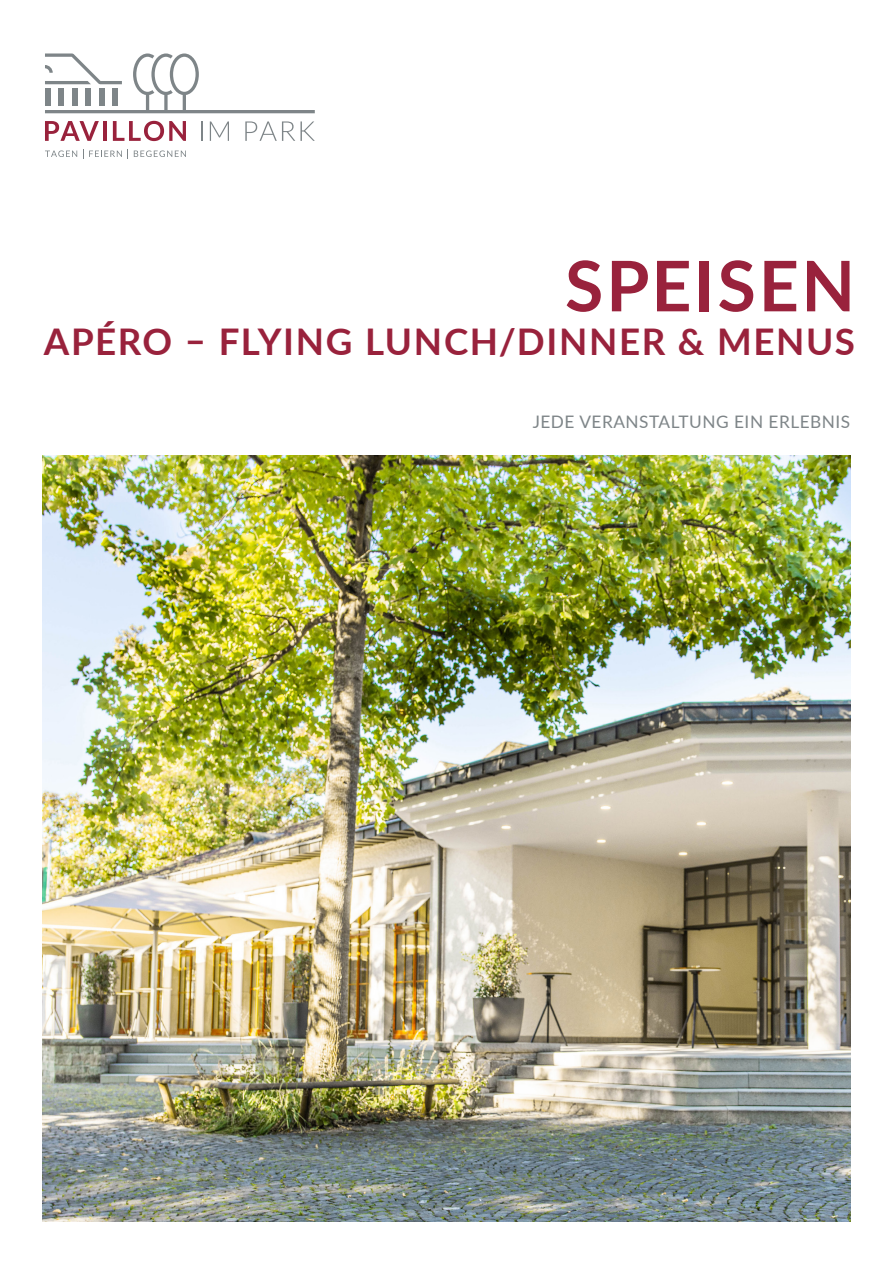
<style>
.page{position:relative;width:893px;height:1263px;background:#fff}
.page>*{position:absolute;margin:0;border:0;box-sizing:border-box;transform-origin:0 0}
._01_Titel_Gross{font:700 69.75px "Lato";letter-spacing:.04em;color:#99223c}
._01_Titel_Gross-2{font:700 36.75px "Lato";letter-spacing:.045em;color:#99223c}
.t1{font:17.25px "Lato";letter-spacing:.03em;color:#7e8588}
</style>
<div class="page">
<svg style="left:45px;top:150px;width:32px;height:7px"></svg>
<svg style="left:133px;top:150px;width:53px;height:7px"></svg>
<svg style="left:83px;top:149px;width:39px;height:10px"></svg>
<svg style="left:201px;top:121px;width:1px;height:20px"></svg>
<svg style="left:210px;top:121px;width:19px;height:20px"></svg>
<svg style="left:245px;top:121px;width:70px;height:20px"></svg>
<svg style="left:45px;top:121px;width:54px;height:20px"></svg>
<hr style="left:103px;top:121px;width:4px;height:20px;background:#99223c">
<svg style="left:113px;top:121px;width:73px;height:20px"></svg>
<svg style="left:45px;top:53px;width:270px;height:60px"></svg>
<img style="left:43px;top:455px;width:807px;height:766px">
<p class="_01_Titel_Gross" style="left:565px;top:235px;width:292px">SPEISEN</p>
<p class="_01_Titel_Gross-2" style="left:44px;top:315px;width:813px">APÉRO – FLYING LUNCH/DINNER &amp; MENUS</p>
<p class="t1" style="left:533px;top:409px;width:319px">JEDE VERANSTALTUNG EIN ERLEBNIS</p>
</div>
